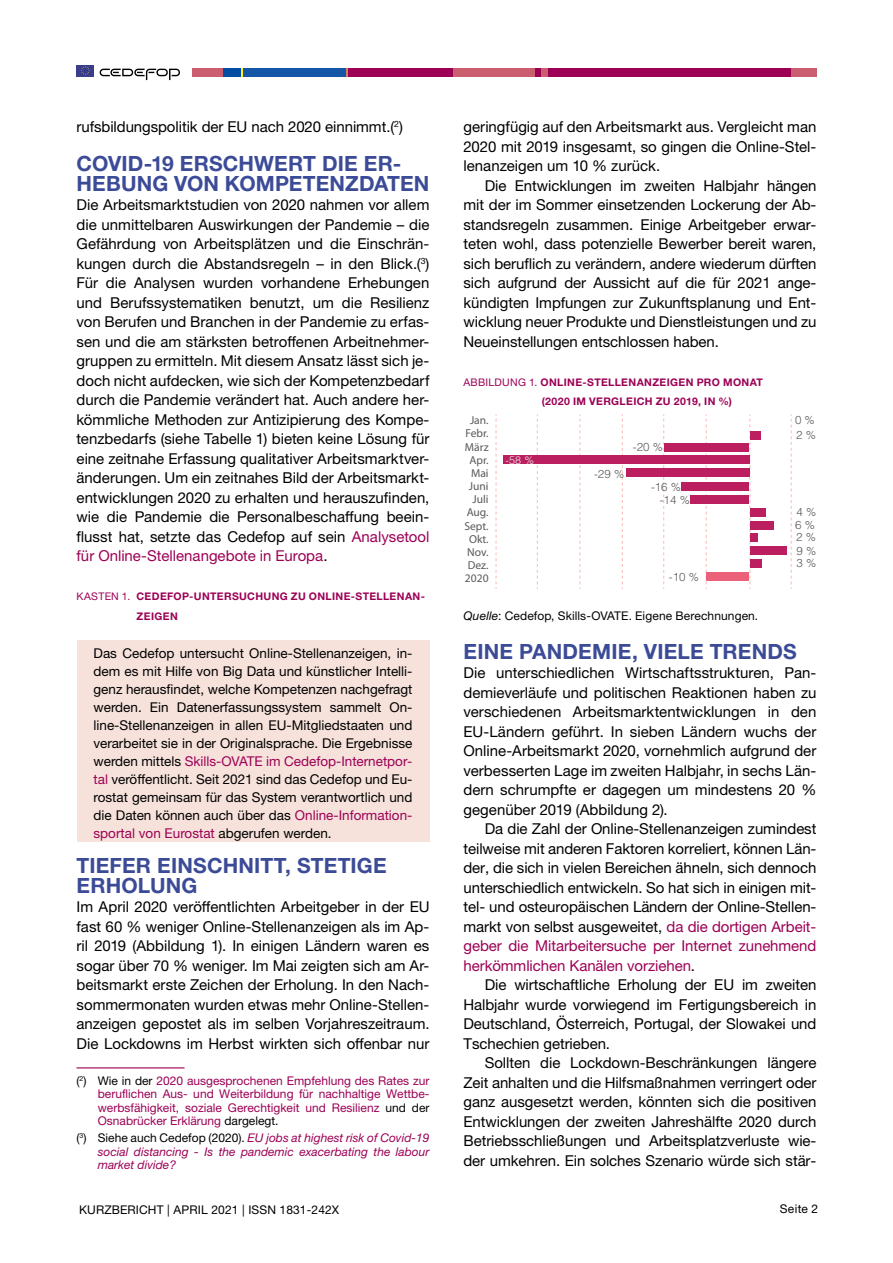
<style>
.page{position:relative;width:893px;height:1263px;background:#fff}
.page>*{position:absolute;margin:0;border:0;box-sizing:border-box;transform-origin:0 0}
.t1{font:700 21px/19.5px "Helvetica Neue LTW1 G";letter-spacing:.01em;color:#3c4b97}
.t2{font:15px/19.5px "Helvetica Neue LTW1 G";letter-spacing:-.005em;color:#000;text-align:justify}
.t3{font:13.5px/18px "Helvetica Neue LTW1 G";color:#000;text-align:justify}
.t4{font:12px/13.5px "Helvetica Neue LTW1 G";color:#9c0055;text-align:justify}
.t5{font:italic 12px/13.5px "Helvetica Neue LTW1 G";color:#9c0055;text-align:justify}
.t6{font:12px "Helvetica Neue LTW1 G";letter-spacing:.01em;color:#000}
.t7{font:11.55px/13.2px "Myriad Pro";color:#59595b;text-align:right}
.t8{font:300 11.55px/12.9px "Helvetica";color:#59595b;text-align:justify}
.t9{font:300 10.8px "Helvetica";color:#e6e7e8}
.t10{font:700 10.5px/19.5px "Helvetica Neue LTW1 G";letter-spacing:.035em;color:#9c0055}
.s1{color:#9c0055}
.s2{font-weight:400}
.s3{color:#000}
.s4{font-style:normal;color:#000}
.s5{font-style:italic}
</style>
<div class="page">
<div style="left:77px;top:65px;width:17px;height:11px;background:#3a3d8c"></div>
<svg style="left:81px;top:66px;width:9px;height:9px"></svg>
<svg style="left:100px;top:69px;width:80px;height:11px"></svg>
<div style="left:192px;top:68px;width:31px;height:9px;background:#cb5d70"></div>
<div style="left:347px;top:68px;width:106px;height:9px;background:#9c0055"></div>
<div style="left:453px;top:68px;width:82px;height:9px;background:#cb5d70"></div>
<div style="left:535px;top:68px;width:7px;height:9px;background:#9c0055"></div>
<div style="left:548px;top:68px;width:243px;height:9px;background:#9c0055"></div>
<div style="left:542px;top:68px;width:6px;height:9px;background:#cb5d70"></div>
<div style="left:223px;top:68px;width:18px;height:9px;background:#034da2"></div>
<svg style="left:241px;top:68px;width:2px;height:9px"></svg>
<svg style="left:345px;top:68px;width:2px;height:9px"></svg>
<div style="left:243px;top:68px;width:102px;height:9px;background:#1556a6"></div>
<div style="left:791px;top:68px;width:26px;height:9px;background:#cb5d70"></div>
<div style="left:77px;top:640px;width:352px;height:202px;background:#f6e2db"></div>
<hr style="left:77px;top:1067px;width:108px;height:1px;background:#9c0055">
<svg style="left:495px;top:414px;width:2px;height:175px"></svg>
<svg style="left:537px;top:414px;width:1px;height:175px"></svg>
<svg style="left:579px;top:414px;width:1px;height:175px"></svg>
<svg style="left:622px;top:414px;width:1px;height:175px"></svg>
<svg style="left:663px;top:414px;width:1px;height:175px"></svg>
<svg style="left:706px;top:414px;width:1px;height:175px"></svg>
<svg style="left:749px;top:414px;width:1px;height:175px"></svg>
<svg style="left:791px;top:414px;width:1px;height:175px"></svg>
<div style="left:750px;top:431px;width:11px;height:8px;background:#bc1f60"></div>
<div style="left:665px;top:443px;width:84px;height:9px;background:#bc1f60"></div>
<div style="left:504px;top:456px;width:246px;height:8px;background:#bc1f60"></div>
<div style="left:626px;top:469px;width:124px;height:8px;background:#bc1f60"></div>
<div style="left:682px;top:482px;width:67px;height:9px;background:#bc1f60"></div>
<div style="left:690px;top:495px;width:59px;height:9px;background:#bc1f60"></div>
<div style="left:750px;top:508px;width:16px;height:8px;background:#bc1f60"></div>
<div style="left:750px;top:521px;width:24px;height:8px;background:#bc1f60"></div>
<div style="left:750px;top:534px;width:8px;height:8px;background:#bc1f60"></div>
<div style="left:750px;top:559px;width:12px;height:9px;background:#bc1f60"></div>
<div style="left:750px;top:547px;width:37px;height:8px;background:#bc1f60"></div>
<div style="left:707px;top:573px;width:42px;height:8px;background:#eb6179"></div>
<p class="t2" style="left:77px;top:117px;width:328px">rufsbildungspolitik der EU nach 2020 einnimmt.(<sup>2</sup>)</p>
<h1 class="t1" style="left:77px;top:154px;width:354px">COVID-19 ERSCHWERT DIE ER-<br>HEBUNG VON KOMPETENZDATEN</h1>
<p class="t2" style="left:77px;top:195px;width:354px">Die Arbeitsmarktstudien von 2020 nahmen vor allem die unmittelbaren Auswirkungen der Pandemie – die Gefährdung von Arbeitsplätzen und die Einschrän&shy;kungen durch die Abstandsregeln – in den Blick.(<sup>3</sup>)<br>Für die Analysen wurden vorhandene Erhebungen und Berufssystematiken benutzt, um die Resilienz von Berufen und Branchen in der Pandemie zu erfas&shy;sen und die am stärksten betroffenen Arbeitnehmer&shy;gruppen zu ermitteln. Mit diesem Ansatz lässt sich je&shy;doch nicht aufdecken, wie sich der Kompetenzbedarf durch die Pandemie verändert hat. Auch andere her&shy;kömmliche Methoden zur Antizipierung des Kompe&shy;tenzbedarfs (siehe Tabelle 1) bieten keine Lösung für eine zeitnahe Erfassung qualitativer Arbeitsmarktver&shy;änderungen. Um ein zeitnahes Bild der Arbeitsmarkt&shy;entwicklungen 2020 zu erhalten und herauszufinden, wie die Pandemie die Personalbeschaffung beein&shy;flusst hat, setzte das Cedefop auf sein <span class="s1">Analysetool für Online-Stellenangebote in Europa</span>.</p>
<p class="t10" style="left:137px;top:586px;width:290px;text-indent:-60px"><span class="s2">KASTEN 1.</span> CEDEFOP-UNTERSUCHUNG ZU ONLINE-STELLENAN-<br>ZEIGEN</p>
<p class="t3" style="left:94px;top:644px;width:320px">Das Cedefop untersucht Online-Stellenanzeigen, in&shy;dem es mit Hilfe von Big Data und künstlicher Intelli&shy;genz herausfindet, welche Kompetenzen nachgefragt werden. Ein Datenerfassungssystem sammelt On&shy;line-Stellenanzeigen in allen EU-Mitgliedstaaten und verarbeitet sie in der Originalsprache. Die Ergebnisse werden mittels <span class="s1">Skills-OVATE im Cedefop-Internetpor&shy;tal</span> veröffentlicht. Seit 2021 sind das Cedefop und Eu&shy;rostat gemeinsam für das System verantwortlich und die Daten können auch über das <span class="s1">Online-Information&shy;sportal von Eurostat</span> abgerufen werden.</p>
<h1 class="t1" style="left:77px;top:856px;width:312px">TIEFER EINSCHNITT, STETIGE<br>ERHOLUNG</h1>
<p class="t2" style="left:77px;top:897px;width:354px">Im April 2020 veröffentlichten Arbeitgeber in der EU fast 60 % weniger Online-Stellenanzeigen als im Ap&shy;ril 2019 (Abbildung 1). In einigen Ländern waren es sogar über 70 % weniger. Im Mai zeigten sich am Ar&shy;beitsmarkt erste Zeichen der Erholung. In den Nach&shy;sommermonaten wurden etwas mehr Online-Stellen&shy;anzeigen gepostet als im selben Vorjahreszeitraum.<br>Die Lockdowns im Herbst wirkten sich offenbar nur</p>
<p class="t4" style="left:98px;top:1074px;width:333px;text-indent:-21px"><span class="s3">(</span><sup>2</sup><span class="s3">) Wie in der</span> 2020 ausgesprochenen Empfehlung des Rates zur beruflichen Aus- und Weiterbildung für nachhaltige Wettbe&shy;werbsfähigkeit, soziale Gerechtigkeit und Resilienz <span class="s3">und der </span>Osnabrücker Erklärung <span class="s3">dargelegt.</span></p>
<p class="t5" style="left:98px;top:1131px;width:333px;text-indent:-21px"><span class="s4">(</span><sup>3</sup><span class="s4">) Siehe auch Cedefop (2020).</span> EU jobs at highest risk of Covid-19 social distancing - Is the pandemic exacerbating the labour market divide?</p>
<p class="t2" style="left:463px;top:117px;width:354px">geringfügig auf den Arbeitsmarkt aus. Vergleicht man 2020 mit 2019 insgesamt, so gingen die Online-Stel&shy;lenanzeigen um 10 % zurück.</p>
<p class="t2" style="left:463px;top:175px;width:354px;text-indent:21px">Die Entwicklungen im zweiten Halbjahr hängen mit der im Sommer einsetzenden Lockerung der Ab&shy;standsregeln zusammen. Einige Arbeitgeber erwar&shy;teten wohl, dass potenzielle Bewerber bereit waren, sich beruflich zu verändern, andere wiederum dürften sich aufgrund der Aussicht auf die für 2021 ange&shy;kündigten Impfungen zur Zukunftsplanung und Ent&shy;wicklung neuer Produkte und Dienstleistungen und zu Neueinstellungen entschlossen haben.</p>
<p class="t10" style="left:542px;top:372px;width:223px;text-indent:-78px"><span class="s2">ABBILDUNG 1.</span> ONLINE-STELLENANZEIGEN PRO MONAT (2020 IM VERGLEICH ZU 2019, IN %)</p>
<p class="t7" style="left:464px;top:413px;width:26px">Jan.<br>Febr.<br>März<br>Apr.<br>Mai<br>Juni<br>Juli<br>Aug.<br>Sept.<br>Okt.<br>Nov.<br>Dez.<br>2020</p>
<p class="t9" style="left:506px;top:454px;width:30px">-58 %</p>
<p class="t8" style="left:594px;top:467px;width:32px">-29 %</p>
<p class="t8" style="left:633px;top:441px;width:32px">-20 %</p>
<p class="t8" style="left:651px;top:480px;width:32px">-16 %</p>
<p class="t8" style="left:660px;top:493px;width:32px">-14 %</p>
<p class="t8" style="left:669px;top:570px;width:32px">-10 %</p>
<p class="t8" style="left:795px;top:413px;width:21px">0 %</p>
<p class="t8" style="left:796px;top:428px;width:21px">2 %</p>
<p class="t8" style="left:795px;top:505px;width:23px">4 % 6 % 2 % 9 % 3 %</p>
<p class="t6" style="left:463px;top:608px;width:296px"><span class="s5">Quelle</span>: Cedefop, Skills-OVATE. Eigene Berechnungen.</p>
<h1 class="t1" style="left:463px;top:641px;width:335px">EINE PANDEMIE, VIELE TRENDS</h1>
<p class="t2" style="left:463px;top:663px;width:354px">Die unterschiedlichen Wirtschaftsstrukturen, Pan&shy;demieverläufe und politischen Reaktionen haben zu verschiedenen Arbeitsmarktentwicklungen in den EU-Ländern geführt. In sieben Ländern wuchs der Online-Arbeitsmarkt 2020, vornehmlich aufgrund der verbesserten Lage im zweiten Halbjahr, in sechs Län&shy;dern schrumpfte er dagegen um mindestens 20 % gegenüber 2019 (Abbildung 2).</p>
<p class="t2" style="left:463px;top:819px;width:354px;text-indent:21px">Da die Zahl der Online-Stellenanzeigen zumindest teilweise mit anderen Faktoren korreliert, können Län&shy;der, die sich in vielen Bereichen ähneln, sich dennoch unterschiedlich entwickeln. So hat sich in einigen mit&shy;tel- und osteuropäischen Ländern der Online-Stellen&shy;markt von selbst ausgeweitet, <span class="s1">da die dortigen Arbeit&shy;geber die Mitarbeitersuche per Internet zunehmend herkömmlichen Kanälen vorziehen</span>.</p>
<p class="t2" style="left:463px;top:975px;width:354px;text-indent:21px">Die wirtschaftliche Erholung der EU im zweiten Halbjahr wurde vorwiegend im Fertigungsbereich in Deutschland, Österreich, Portugal, der Slowakei und Tschechien getrieben.</p>
<p class="t2" style="left:463px;top:1053px;width:354px;text-indent:21px">Sollten die Lockdown-Beschränkungen längere Zeit anhalten und die Hilfsmaßnahmen verringert oder ganz ausgesetzt werden, könnten sich die positiven Entwicklungen der zweiten Jahreshälfte 2020 durch Betriebsschließungen und Arbeitsplatzverluste wie&shy;der umkehren. Ein solches Szenario würde sich stär-</p>
<p class="t6" style="left:79px;top:1202px;width:262px">KURZBERICHT | APRIL 2021 | ISSN 1831-242X</p>
<p class="t6" style="left:780px;top:1202px;width:40px">Seite 2</p>
</div>
